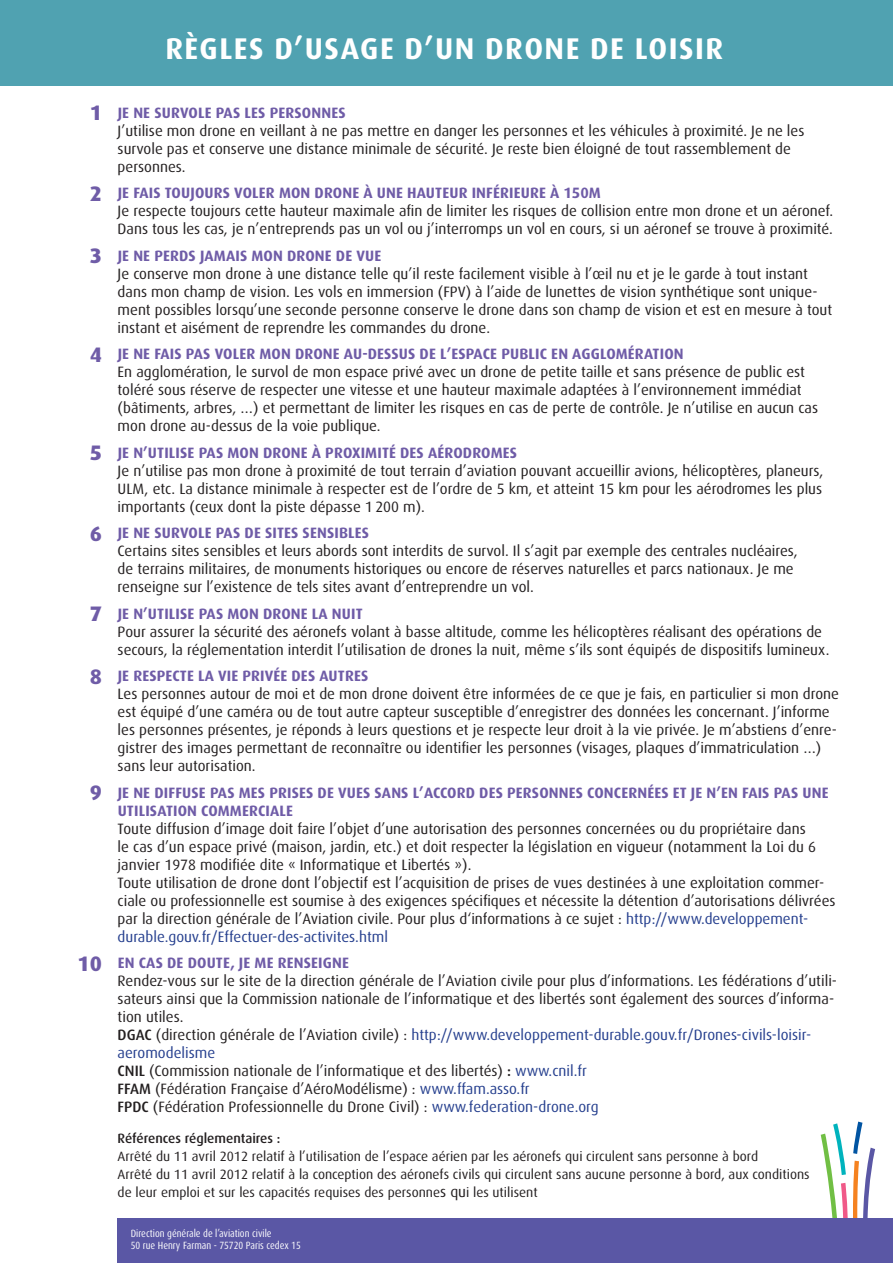
<style>
.page{position:relative;width:893px;height:1263px;background:#fff}
.page>*{position:absolute;margin:0;border:0;box-sizing:border-box;transform-origin:0 0}
.t1{font:700 30px "Dax OT";letter-spacing:.05em;color:#fff}
.t2{font:800 21px "Dax OT";color:#6f5ca7}
.t3{font:15px/18px "Dax OT";color:#231f20}
.t4{font:700 15px/18px "Dax OT";letter-spacing:.01em;color:#6f5ca7}
.t5{font:500 15px "Dax OT";color:#231f20}
.t6{font:13.5px/18px "Dax OT";color:#231f20}
.t7{font:500 13.5px "Dax OT";color:#231f20}
.t8{font:condensed 10.5px/12.6px "Dax OT";color:#fff}
.s1{color:#253f8e}
.s2{font-weight:500}
.s3{font-size:15px}
</style>
<div class="page">
<svg style="left:821px;top:1121px;width:54px;height:97px"></svg>
<div style="left:118px;top:1218px;width:775px;height:45px;background:#5a57a5"></div>
<div style="left:0;top:0;width:893px;height:86px;background:#50a2b1"></div>
<h1 class="t1" style="left:165px;top:32px;width:559px">RÈGLES D’USAGE D’UN DRONE DE LOISIR</h1>
<h2 class="t2" style="left:90px;top:101px;width:14px">1</h2>
<h2 class="t2" style="left:90px;top:181px;width:14px">2</h2>
<h2 class="t2" style="left:90px;top:244px;width:14px">3</h2>
<h2 class="t2" style="left:90px;top:342px;width:14px">4</h2>
<h2 class="t2" style="left:90px;top:441px;width:14px">5</h2>
<h2 class="t2" style="left:90px;top:521px;width:14px">6</h2>
<h2 class="t2" style="left:90px;top:602px;width:14px">7</h2>
<h2 class="t2" style="left:90px;top:664px;width:14px">8</h2>
<h2 class="t2" style="left:90px;top:781px;width:14px">9</h2>
<h2 class="t2" style="left:78px;top:951px;width:26px">10</h2>
<p class="t4" style="left:118px;top:103px;width:229px">JE NE SURVOLE PAS LES PERSONNES</p>
<p class="t3" style="left:118px;top:122px;width:688px">J’utilise mon drone en veillant à ne pas mettre en danger les personnes et les véhicules à proximité. Je ne les survole pas et conserve une distance minimale de sécurité. Je reste bien éloigné de tout rassemblement de personnes.</p>
<p class="t4" style="left:118px;top:184px;width:485px">JE FAIS TOUJOURS VOLER MON DRONE À UNE HAUTEUR INFÉRIEURE À 150M</p>
<p class="t3" style="left:118px;top:202px;width:717px">Je respecte toujours cette hauteur maximale afin de limiter les risques de collision entre mon drone et un aéronef.<br>Dans tous les cas, je n’entreprends pas un vol ou j’interromps un vol en cours, si un aéronef se trouve à proximité.</p>
<p class="t4" style="left:118px;top:247px;width:265px">JE NE PERDS JAMAIS MON DRONE DE VUE</p>
<p class="t3" style="left:118px;top:265px;width:716px">Je conserve mon drone à une distance telle qu’il reste facilement visible à l’œil nu et je le garde à tout instant dans mon champ de vision. Les vols en immersion (FPV) à l’aide de lunettes de vision synthétique sont unique&shy;ment possibles lorsqu’une seconde personne conserve le drone dans son champ de vision et est en mesure à tout instant et aisément de reprendre les commandes du drone.</p>
<p class="t4" style="left:118px;top:345px;width:567px">JE NE FAIS PAS VOLER MON DRONE AU-DESSUS DE L’ESPACE PUBLIC EN AGGLOMÉRATION</p>
<p class="t3" style="left:118px;top:363px;width:702px">En agglomération, le survol de mon espace privé avec un drone de petite taille et sans présence de public est toléré sous réserve de respecter une vitesse et une hauteur maximale adaptées à l’environnement immédiat (bâtiments, arbres, …) et permettant de limiter les risques en cas de perte de contrôle. Je n’utilise en aucun cas mon drone au-dessus de la voie publique.</p>
<p class="t4" style="left:118px;top:444px;width:401px">JE N’UTILISE PAS MON DRONE À PROXIMITÉ DES AÉRODROMES</p>
<p class="t3" style="left:118px;top:462px;width:707px;text-align:justify">Je n’utilise pas mon drone à proximité de tout terrain d’aviation pouvant accueillir avions, hélicoptères, planeurs, ULM, etc. La distance minimale à respecter est de l’ordre de 5 km, et atteint 15 km pour les aérodromes les plus importants (ceux dont la piste dépasse 1 200 m).</p>
<p class="t4" style="left:118px;top:524px;width:253px">JE NE SURVOLE PAS DE SITES SENSIBLES</p>
<p class="t3" style="left:118px;top:542px;width:682px">Certains sites sensibles et leurs abords sont interdits de survol. Il s’agit par exemple des centrales nucléaires, de terrains militaires, de monuments historiques ou encore de réserves naturelles et parcs nationaux. Je me renseigne sur l’existence de tels sites avant d’entreprendre un vol.</p>
<p class="t4" style="left:118px;top:605px;width:247px">JE N’UTILISE PAS MON DRONE LA NUIT</p>
<p class="t3" style="left:118px;top:623px;width:713px">Pour assurer la sécurité des aéronefs volant à basse altitude, comme les hélicoptères réalisant des opérations de secours, la réglementation interdit l’utilisation de drones la nuit, même s’ils sont équipés de dispositifs lumineux.</p>
<p class="t4" style="left:118px;top:667px;width:252px">JE RESPECTE LA VIE PRIVÉE DES AUTRES</p>
<p class="t3" style="left:118px;top:685px;width:723px">Les personnes autour de moi et de mon drone doivent être informées de ce que je fais, en particulier si mon drone est équipé d’une caméra ou de tout autre capteur susceptible d’enregistrer des données les concernant. J’informe les personnes présentes, je réponds à leurs questions et je respecte leur droit à la vie privée. Je m’abstiens d’enre&shy;gistrer des images permettant de reconnaître ou identifier les personnes (visages, plaques d’immatriculation …) sans leur autorisation.</p>
<p class="t4" style="left:118px;top:784px;width:712px">JE NE DIFFUSE PAS MES PRISES DE VUES SANS L’ACCORD DES PERSONNES CONCERNÉES ET JE N’EN FAIS PAS UNE<br>UTILISATION COMMERCIALE</p>
<p class="t3" style="left:118px;top:820px;width:719px">Toute diffusion d’image doit faire l’objet d’une autorisation des personnes concernées ou du propriétaire dans<br>le cas d’un espace privé (maison, jardin, etc.) et doit respecter la législation en vigueur (notamment la Loi du 6 janvier 1978 modifiée dite « Informatique et Libertés »).<br>Toute utilisation de drone dont l’objectif est l’acquisition de prises de vues destinées à une exploitation commer&shy;ciale ou professionnelle est soumise à des exigences spécifiques et nécessite la détention d’autorisations délivrées par la direction générale de l’Aviation civile. Pour plus d‘informations à ce sujet : <span class="s1">http://www.developpement&shy;durable.gouv.fr/Effectuer-des-activites.html</span></p>
<p class="t4" style="left:118px;top:954px;width:233px">EN CAS DE DOUTE, JE ME RENSEIGNE</p>
<p class="t3" style="left:118px;top:972px;width:721px">Rendez-vous sur le site de la direction générale de l’Aviation civile pour plus d’informations. Les fédérations d’utili&shy;sateurs ainsi que la Commission nationale de l’informatique et des libertés sont également des sources d’informa&shy;tion utiles.</p>
<p class="t5" style="left:118px;top:1027px;width:10px">DGAC</p>
<p class="t3" style="left:118px;top:1026px;width:695px;text-indent:38px">(direction générale de l’Aviation civile) : <span class="s1">http://www.developpement-durable.gouv.fr/Drones-civils-loisir&shy;aeromodelisme<br></span><span class="s2">CNIL</span> (Commission nationale de l’informatique et des libertés) <span class="s2">:</span> <span class="s1">www.cnil.fr<br></span><span class="s2">FFAM</span></p>
<p class="t3" style="left:155px;top:1080px;width:376px">(Fédération Française d’AéroModélisme) : <span class="s1">www.ffam.asso.fr</span></p>
<p class="t5" style="left:118px;top:1099px;width:9px">FPDC</p>
<p class="t3" style="left:153px;top:1098px;width:447px">(Fédération Professionnelle du Drone Civil) : <span class="s1">www.federation-drone.org</span></p>
<p class="t7" style="left:118px;top:1131px;width:164px">Références réglementaires :</p>
<p class="t6" style="left:118px;top:1147px;width:693px">Arrêté du 11 avril 2012 relatif à l’utilisation de l’espace aérien par les aéronefs qui circulent sans personne à bord<br>Arrêté du 11 avril 2012 relatif à la conception des aéronefs civils qui circulent sans aucune personne à bord, aux conditions de leur emploi et sur les capacités requises des personne<span class="s3">s qu</span>i les utilisent</p>
<p class="t8" style="left:131px;top:1227px;width:172px">Direction générale de l’aviation civile<br>50 rue Henry Farman - 75720 Paris cedex 15</p>
</div>
